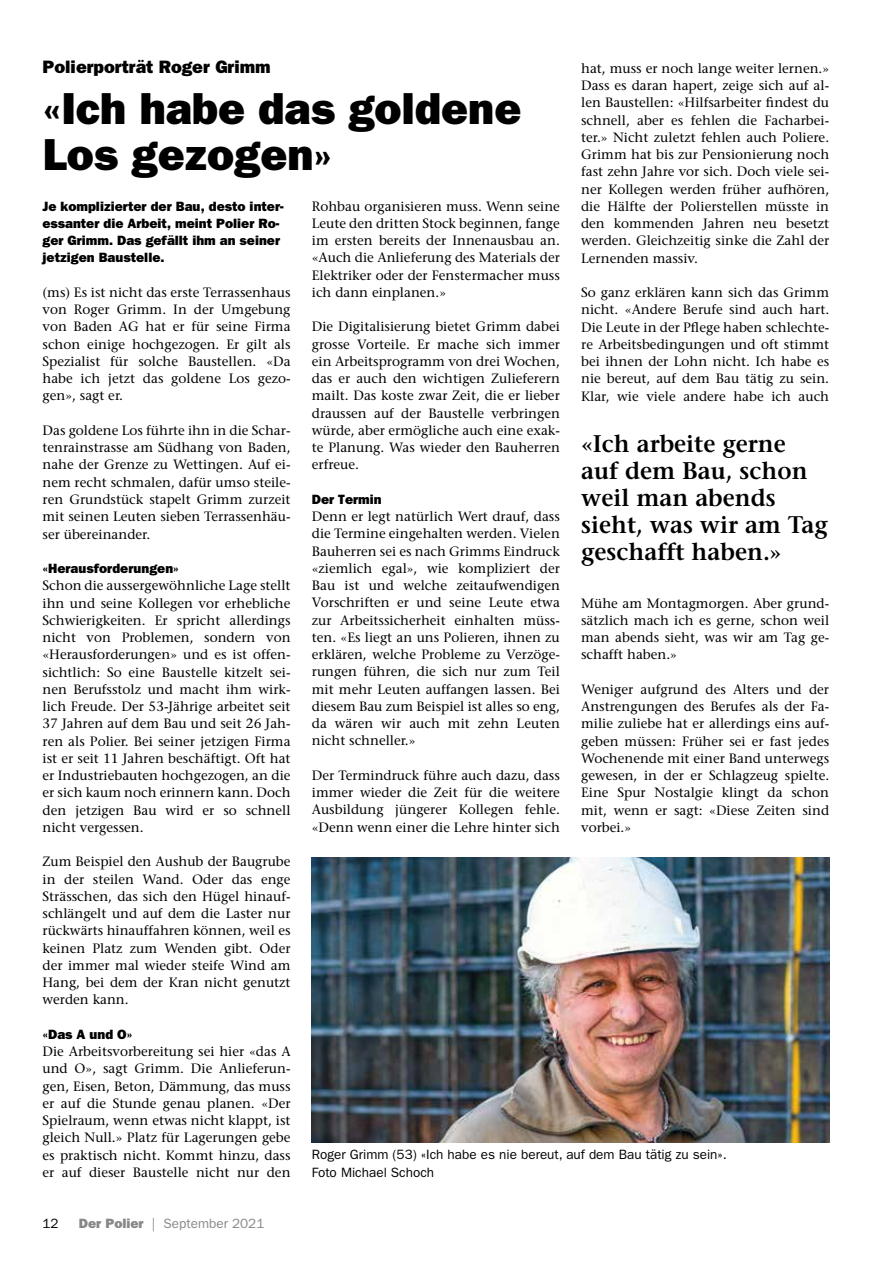
<style>
.page{position:relative;width:893px;height:1263px;background:#fff}
.page>*{position:absolute;margin:0;border:0;box-sizing:border-box;transform-origin:0 0}
.t1{font:800 45px/46.5px "Franklin Gothic LT";color:#000}
.t2{font:600 24px/27px "Stone Serif";color:#000}
.t3{font:800 18px "Franklin Gothic LT";color:#000}
.t4{font:13.5px/17.2px "Stone Serif";color:#000;text-align:justify}
.t5{font:800 13.5px/17.2px "Franklin Gothic LT";color:#000}
.t6{font:13.5px/17.2px "Franklin Gothic LT";color:#000}
.t7{font:13.5px "Franklin Gothic LT";color:#868786}
.s1{font-weight:800}
</style>
<div class="page">
<img style="left:312px;top:858px;width:517px;height:284px">
<h3 class="t3" style="left:43px;top:56px;width:230px">Polierporträt Roger Grimm</h3>
<h1 class="t1" style="left:43px;top:85px;width:480px">«Ich habe das goldene<br>Los gezogen»</h1>
<p class="t4" style="left:581px;top:59px;width:250px">hat, muss er noch lange weiter lernen.» Dass es daran hapert, zeige sich auf al&shy;len Baustellen: «Hilfsarbeiter findest du schnell, aber es fehlen die Facharbei&shy;ter.» Nicht zuletzt fehlen auch Poliere.<br>Grimm hat bis zur Pensionierung noch fast zehn Jahre vor sich. Doch viele sei&shy;ner Kollegen werden früher aufhören, die Hälfte der Polierstellen müsste in den kommenden Jahren neu besetzt werden. Gleichzeitig sinke die Zahl der Lernenden massiv.</p>
<p class="t4" style="left:581px;top:284px;width:250px">So ganz erklären kann sich das Grimm nicht. «Andere Berufe sind auch hart.<br>Die Leute in der Pflege haben schlechte&shy;re Arbeitsbedingungen und oft stimmt bei ihnen der Lohn nicht. Ich habe es nie bereut, auf dem Bau tätig zu sein.<br>Klar, wie viele andere habe ich auch</p>
<p class="t4" style="left:312px;top:197px;width:250px">Rohbau organisieren muss. Wenn seine Leute den dritten Stock beginnen, fange im ersten bereits der Innenausbau an. «Auch die Anlieferung des Materials der Elektriker oder der Fenstermacher muss ich dann einplanen.»</p>
<p class="t4" style="left:312px;top:318px;width:250px">Die Digitalisierung bietet Grimm dabei grosse Vorteile. Er mache sich immer ein Arbeitsprogramm von drei Wochen, das er auch den wichtigen Zulieferern mailt. Das koste zwar Zeit, die er lieber draussen auf der Baustelle verbringen würde, aber ermögliche auch eine exak&shy;te Planung. Was wieder den Bauherren erfreue.</p>
<p class="t5" style="left:312px;top:491px;width:71px">Der Termin</p>
<p class="t4" style="left:312px;top:508px;width:250px">Denn er legt natürlich Wert drauf, dass die Termine eingehalten werden. Vielen Bauherren sei es nach Grimms Eindruck «ziemlich egal», wie kompliziert der Bau ist und welche zeitaufwendigen Vorschriften er und seine Leute etwa zur Arbeitssicherheit einhalten müss&shy;ten. «Es liegt an uns Polieren, ihnen zu erklären, welche Probleme zu Verzöge&shy;rungen führen, die sich nur zum Teil mit mehr Leuten auffangen lassen. Bei diesem Bau zum Beispiel ist alles so eng, da wären wir auch mit zehn Leuten nicht schneller.»</p>
<p class="t4" style="left:312px;top:766px;width:250px">Der Termindruck führe auch dazu, dass immer wieder die Zeit für die weitere Ausbildung jüngerer Kollegen fehle. «Denn wenn einer die Lehre hinter sich</p>
<p class="t5" style="left:43px;top:197px;width:243px">Je komplizierter der Bau, desto inter&shy;essanter die Arbeit, meint Polier Ro&shy;ger Grimm. Das gefällt ihm an seiner jetzigen Baustelle.</p>
<p class="t4" style="left:43px;top:283px;width:250px">(ms) Es ist nicht das erste Terrassenhaus von Roger Grimm. In der Umgebung von Baden AG hat er für seine Firma schon einige hochgezogen. Er gilt als Spezialist für solche Baustellen. «Da habe ich jetzt das goldene Los gezo&shy;gen», sagt er.</p>
<p class="t4" style="left:43px;top:421px;width:250px">Das goldene Los führte ihn in die Schar&shy;tenrainstrasse am Südhang von Baden, nahe der Grenze zu Wettingen. Auf ei&shy;nem recht schmalen, dafür umso steile&shy;ren Grundstück stapelt Grimm zurzeit mit seinen Leuten sieben Terrassenhäu&shy;ser übereinander.</p>
<p class="t5" style="left:43px;top:560px;width:138px">«Herausforderungen»</p>
<p class="t4" style="left:43px;top:577px;width:250px">Schon die aussergewöhnliche Lage stellt ihn und seine Kollegen vor erhebliche Schwierigkeiten. Er spricht allerdings nicht von Problemen, sondern von «Herausforderungen» und es ist offen&shy;sichtlich: So eine Baustelle kitzelt sei&shy;nen Berufsstolz und macht ihm wirk&shy;lich Freude. Der 53-Jährige arbeitet seit 37 Jahren auf dem Bau und seit 26 Jah&shy;ren als Polier. Bei seiner jetzigen Firma ist er seit 11 Jahren beschäftigt. Oft hat er Industriebauten hochgezogen, an die er sich kaum noch erinnern kann. Doch den jetzigen Bau wird er so schnell nicht vergessen.</p>
<p class="t4" style="left:43px;top:853px;width:250px">Zum Beispiel den Aushub der Baugrube in der steilen Wand. Oder das enge Strässchen, das sich den Hügel hinauf&shy;schlängelt und auf dem die Laster nur rückwärts hinauffahren können, weil es keinen Platz zum Wenden gibt. Oder der immer mal wieder steife Wind am Hang, bei dem der Kran nicht genutzt werden kann.</p>
<p class="t5" style="left:43px;top:1026px;width:91px">«Das A und O»</p>
<p class="t4" style="left:43px;top:1043px;width:250px">Die Arbeitsvorbereitung sei hier «das A und O», sagt Grimm. Die Anlieferun&shy;gen, Eisen, Beton, Dämmung, das muss er auf die Stunde genau planen. «Der Spielraum, wenn etwas nicht klappt, ist gleich Null.» Platz für Lagerungen gebe es praktisch nicht. Kommt hinzu, dass er auf dieser Baustelle nicht nur den</p>
<h2 class="t2" style="left:581px;top:430px;width:248px">«Ich arbeite gerne auf dem Bau, schon weil man abends sieht, was wir am Tag geschafft haben.»</h2>
<p class="t4" style="left:581px;top:594px;width:250px">Mühe am Montagmorgen. Aber grund&shy;sätzlich mach ich es gerne, schon weil man abends sieht, was wir am Tag ge&shy;schafft haben.»</p>
<p class="t4" style="left:581px;top:680px;width:250px">Weniger aufgrund des Alters und der Anstrengungen des Berufes als der Fa&shy;milie zuliebe hat er allerdings eins auf&shy;geben müssen: Früher sei er fast jedes Wochenende mit einer Band unterwegs gewesen, in der er Schlagzeug spielte.<br>Eine Spur Nostalgie klingt da schon mit, wenn er sagt: «Diese Zeiten sind vorbei.»</p>
<p class="t6" style="left:312px;top:1146px;width:417px">Roger Grimm (53) «Ich habe es nie bereut, auf dem Bau tätig zu sein».<br>Foto Michael Schoch</p>
<p class="t6" style="left:43px;top:1215px;width:18px">12</p>
<p class="t7" style="left:79px;top:1216px;width:187px"><span class="s1">Der Polier</span> | September 2021</p>
</div>
